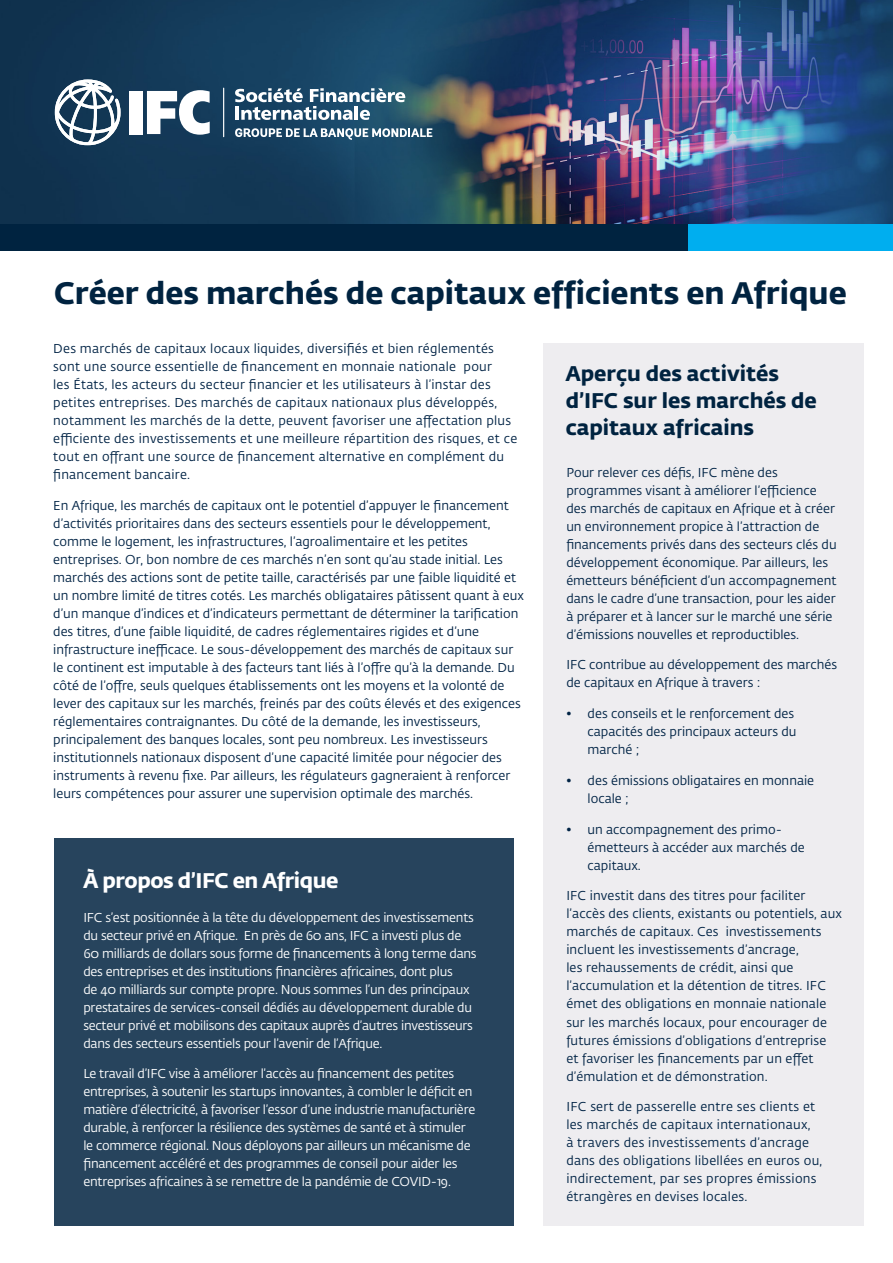
<style>
.page{position:relative;width:893px;height:1263px;background:#fff}
.page>*{position:absolute;margin:0;border:0;box-sizing:border-box;transform-origin:0 0}
.t1{font:700 30.75px "Fedra Sans Std";color:#002340}
.t2{font:700 21px/27px "Fedra Sans Std";color:#002340}
.t3{font:700 21px "Fedra Sans Std";letter-spacing:-.02em;color:#fff}
.t4{font:12.75px/18px "Fedra Sans Std";color:#002345}
.t5{font:12.75px/18px "Fedra Sans Std";letter-spacing:-.02em;color:#fff}
.t6{font:12.75px/18px "Fedra Sans Std";letter-spacing:.02em;color:#002345}
</style>
<div class="page">
<div style="left:54px;top:838px;width:459px;height:387px;background:#27445d"></div>
<div style="left:543px;top:343px;width:320px;height:882px;background:#eeedf0"></div>
<img style="left:0;top:0;width:893px;height:224px">
<div style="left:0;top:224px;width:893px;height:26px;background:#002340"></div>
<div style="left:688px;top:224px;width:205px;height:26px;background:#00aeef"></div>
<svg style="left:235px;top:88px;width:170px;height:32px"></svg>
<div style="left:129px;top:91px;width:13px;height:43px;background:#fff"></div>
<svg style="left:147px;top:90px;width:63px;height:45px"></svg>
<hr style="left:223px;top:88px;width:1px;height:49px;background:#fff">
<svg style="left:235px;top:128px;width:197px;height:12px"></svg>
<svg style="left:55px;top:80px;width:66px;height:65px"></svg>
<p class="t1" style="left:54px;top:273px;width:794px">Créer des marchés de capitaux efficients en Afrique</p>
<p class="t6" style="left:53px;top:340px;width:466px">Des marchés de capitaux locaux liquides, diversifiés et bien réglementés sont une source essentielle de financement en monnaie nationale pour<br>les États, les acteurs du secteur financier et les utilisateurs à l’instar des petites entreprises. Des marchés de capitaux nationaux plus développés, notamment les marchés de la dette, peuvent favoriser une affectation plus efficiente des investissements et une meilleure répartition des risques, et ce tout en offrant une source de financement alternative en complément du financement bancaire.</p>
<p class="t4" style="left:53px;top:496px;width:472px">En Afrique, les marchés de capitaux ont le potentiel d’appuyer le financement d’activités prioritaires dans des secteurs essentiels pour le développement, comme le logement, les infrastructures, l’agroalimentaire et les petites entreprises. Or, bon nombre de ces marchés n’en sont qu’au stade initial. Les marchés des actions sont de petite taille, caractérisés par une faible liquidité et un nombre limité de titres cotés. Les marchés obligataires pâtissent quant à eux d’un manque d’indices et d’indicateurs permettant de déterminer la tarification des titres, d’une faible liquidité, de cadres réglementaires rigides et d’une infrastructure inefficace. Le sous-développement des marchés de capitaux sur le continent est imputable à des facteurs tant liés à l’offre qu’à la demande. Du côté de l’offre, seuls quelques établissements ont les moyens et la volonté de lever des capitaux sur les marchés, freinés par des coûts élevés et des exigences réglementaires contraignantes. Du côté de la demande, les investisseurs, principalement des banques locales, sont peu nombreux. Les investisseurs institutionnels nationaux disposent d’une capacité limitée pour négocier des instruments à revenu fixe. Par ailleurs, les régulateurs gagneraient à renforcer leurs compétences pour assurer une supervision optimale des marchés.</p>
<p class="t3" style="left:83px;top:867px;width:257px">À propos d’IFC en Afrique</p>
<p class="t5" style="left:83px;top:908px;width:395px">IFC s’est positionnée à la tête du développement des investissements du secteur privé en Afrique. En près de 60 ans, IFC a investi plus de 60 milliards de dollars sous forme de financements à long terme dans des entreprises et des institutions financières africaines, dont plus<br>de 40 milliards sur compte propre. Nous sommes l’un des principaux prestataires de services-conseil dédiés au développement durable du secteur privé et mobilisons des capitaux auprès d’autres investisseurs dans des secteurs essentiels pour l’avenir de l’Afrique.</p>
<p class="t5" style="left:83px;top:1065px;width:393px">Le travail d’IFC vise à améliorer l’accès au financement des petites entreprises, à soutenir les startups innovantes, à combler le déficit en matière d’électricité, à favoriser l’essor d’une industrie manufacturière durable, à renforcer la résilience des systèmes de santé et à stimuler le commerce régional. Nous déployons par ailleurs un mécanisme de financement accéléré et des programmes de conseil pour aider les entreprises africaines à se remettre de la pandémie de COVID-19.</p>
<p class="t2" style="left:566px;top:360px;width:253px">Aperçu des activités d’IFC sur les marchés de capitaux africains</p>
<p class="t4" style="left:566px;top:463px;width:272px">Pour relever ces défis, IFC mène des programmes visant à améliorer l’efficience des marchés de capitaux en Afrique et à créer un environnement propice à l’attraction de financements privés dans des secteurs clés du développement économique. Par ailleurs, les émetteurs bénéficient d’un accompagnement dans le cadre d’une transaction, pour les aider à préparer et à lancer sur le marché une série d’émissions nouvelles et reproductibles.</p>
<p class="t4" style="left:566px;top:656px;width:272px">IFC contribue au développement des marchés de capitaux en Afrique à travers :</p>
<p class="t4" style="left:588px;top:705px;width:210px;text-indent:-21px">• des conseils et le renforcement des capacités des principaux acteurs du marché ;</p>
<p class="t4" style="left:588px;top:772px;width:228px;text-indent:-21px">• des émissions obligataires en monnaie locale ;</p>
<p class="t4" style="left:588px;top:820px;width:219px;text-indent:-21px">• un accompagnement des primo&shy;émetteurs à accéder aux marchés de capitaux.</p>
<p class="t4" style="left:566px;top:887px;width:277px">IFC investit dans des titres pour faciliter l’accès des clients, existants ou potentiels, aux marchés de capitaux. Ces investissements incluent les investissements d’ancrage,<br>les rehaussements de crédit, ainsi que l’accumulation et la détention de titres. IFC émet des obligations en monnaie nationale sur les marchés locaux, pour encourager de futures émissions d’obligations d’entreprise<br>et favoriser les financements par un effet d’émulation et de démonstration.</p>
<p class="t6" style="left:566px;top:1098px;width:258px">IFC sert de passerelle entre ses clients et les marchés de capitaux internationaux,<br>à travers des investissements d’ancrage dans des obligations libellées en euros ou, indirectement, par ses propres émissions étrangères en devises locales.</p>
</div>
